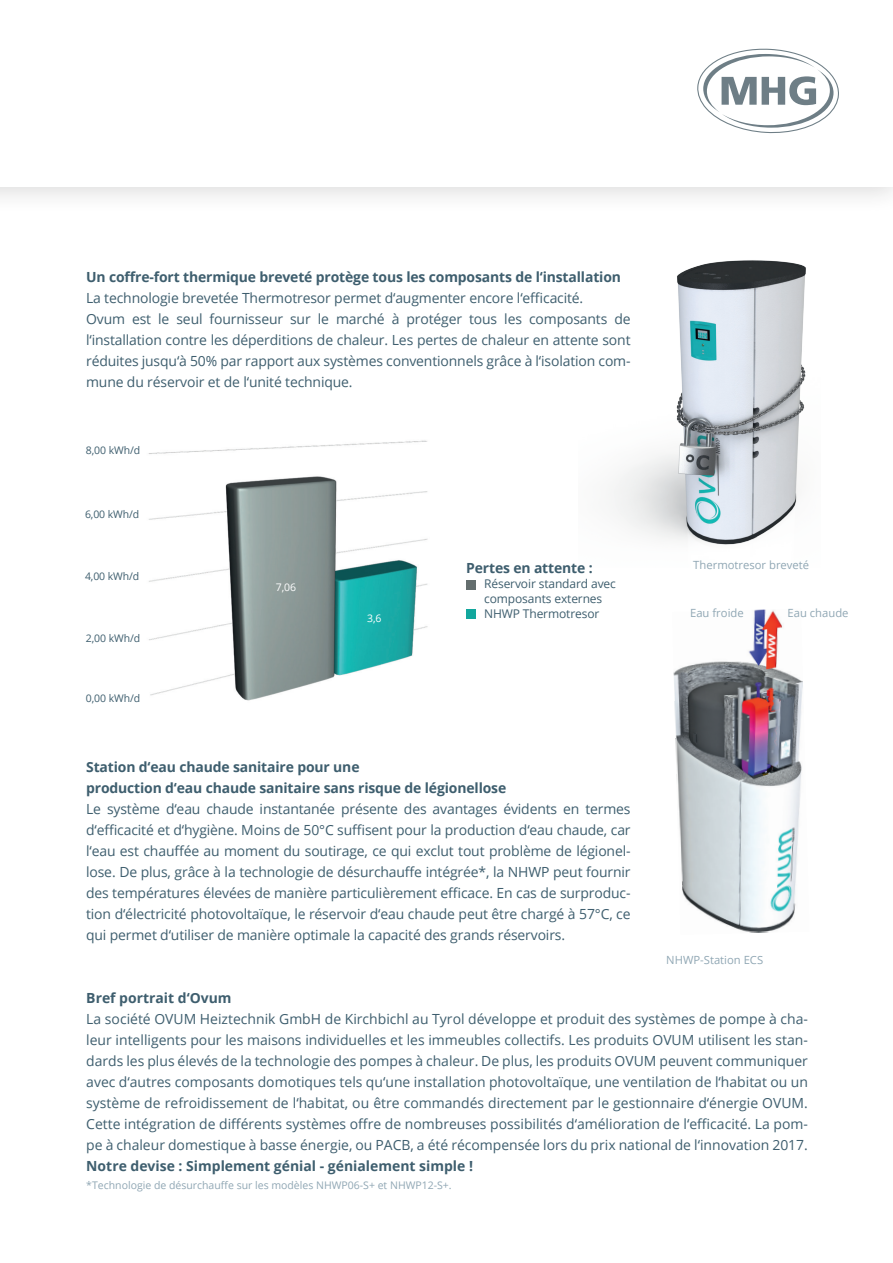
<style>
.page{position:relative;width:893px;height:1263px;background:#fff}
.page>*{position:absolute;margin:0;border:0;box-sizing:border-box;transform-origin:0 0}
.Fließtext{font:13.95px/21px "Open Sans";letter-spacing:-.01em;color:#3e5e6e;text-align:justify}
.Fließtext-2{font:700 13.95px "Open Sans";letter-spacing:-.01em;color:#3e5e6e}
.Fließtext-3{font:12px "Open Sans";letter-spacing:-.01em;color:#3e5e6e}
.Fließtext-4{font:11.25px "Open Sans";color:#90a7b4}
.Fließtext-5{font:10.5px "Open Sans";color:#90a7b4}
.Fließtext-6{font:10.5px "Open Sans";letter-spacing:-.01em;color:#3e5e6e}
.Fließtext-7{font:10.5px "Open Sans";color:#fff}
.s1{font-weight:700}
</style>
<div class="page">
<div style="left:0;top:0;width:893px;height:215px;background:#231f20;opacity:.17"></div>
<div style="left:0;top:0;width:893px;height:186px;background:#fff"></div>
<svg style="left:697px;top:49px;width:142px;height:84px"></svg>
<img style="left:611px;top:260px;width:195px;height:285px">
<img style="left:673px;top:609px;width:130px;height:324px">
<img style="left:148px;top:440px;width:280px;height:261px">
<div style="left:466px;top:580px;width:10px;height:10px;background:#646e6e"></div>
<div style="left:466px;top:609px;width:10px;height:9px;background:#12a79d"></div>
<p class="Fließtext-2" style="left:86px;top:267px;width:536px">Un coffre-fort thermique breveté protège tous les composants de l‘installation</p>
<p class="Fließtext" style="left:86px;top:287px;width:499px">La technologie brevetée Thermotresor permet d‘augmenter encore l‘efficacité.</p>
<p class="Fließtext" style="left:86px;top:308px;width:546px">Ovum est le seul fournisseur sur le marché à protéger tous les composants de l‘installation contre les déperditions de chaleur. Les pertes de chaleur en attente sont réduites jusqu‘à 50% par rapport aux systèmes conventionnels grâce à l‘isolation com&shy;mune du réservoir et de l‘unité technique.</p>
<p class="Fließtext-6" style="left:86px;top:443px;width:56px">8,00 kWh/d</p>
<p class="Fließtext-6" style="left:85px;top:507px;width:56px">6,00 kWh/d</p>
<p class="Fließtext-6" style="left:85px;top:569px;width:56px">4,00 kWh/d</p>
<p class="Fließtext-6" style="left:86px;top:631px;width:56px">2,00 kWh/d</p>
<p class="Fließtext-6" style="left:86px;top:691px;width:56px">0,00 kWh/d</p>
<p class="Fließtext-7" style="left:276px;top:580px;width:22px">7,06</p>
<p class="Fließtext-7" style="left:367px;top:611px;width:16px">3,6</p>
<p class="Fließtext-2" style="left:466px;top:558px;width:128px">Pertes en attente :</p>
<p class="Fließtext-3" style="left:484px;top:576px;width:133px">Réservoir standard avec</p>
<p class="Fließtext-3" style="left:484px;top:591px;width:120px">composants externes</p>
<p class="Fließtext-3" style="left:484px;top:606px;width:117px">NHWP Thermotresor</p>
<p class="Fließtext-2" style="left:86px;top:757px;width:275px">Station d‘eau chaude sanitaire pour une</p>
<p class="Fließtext-2" style="left:86px;top:778px;width:422px">production d‘eau chaude sanitaire sans risque de légionellose</p>
<p class="Fließtext" style="left:86px;top:798px;width:546px">Le système d‘eau chaude instantanée présente des avantages évidents en termes d‘efficacité et d‘hygiène. Moins de 50°C suffisent pour la production d‘eau chaude, car l‘eau est chauffée au moment du soutirage, ce qui exclut tout problème de légionel&shy;lose. De plus, grâce à la technologie de désurchauffe intégrée*, la NHWP peut fournir des températures élevées de manière particulièrement efficace. En cas de surproduc&shy;tion d‘électricité photovoltaïque, le réservoir d‘eau chaude peut être chargé à 57°C, ce qui permet d‘utiliser de manière optimale la capacité des grands réservoirs.</p>
<p class="Fließtext-4" style="left:693px;top:557px;width:117px">Thermotresor breveté</p>
<p class="Fließtext-4" style="left:690px;top:605px;width:55px">Eau froide</p>
<p class="Fließtext-4" style="left:788px;top:605px;width:62px">Eau chaude</p>
<p class="Fließtext-4" style="left:666px;top:952px;width:98px">NHWP-Station ECS</p>
<p class="Fließtext-2" style="left:86px;top:988px;width:147px">Bref portrait d‘Ovum</p>
<p class="Fließtext" style="left:86px;top:1008px;width:723px">La société OVUM Heiztechnik GmbH de Kirchbichl au Tyrol développe et produit des systèmes de pompe à cha&shy;leur intelligents pour les maisons individuelles et les immeubles collectifs. Les produits OVUM utilisent les stan&shy;dards les plus élevés de la technologie des pompes à chaleur. De plus, les produits OVUM peuvent communiquer avec d‘autres composants domotiques tels qu‘une installation photovoltaïque, une ventilation de l‘habitat ou un système de refroidissement de l‘habitat, ou être commandés directement par le gestionnaire d‘énergie OVUM.<br>Cette intégration de différents systèmes offre de nombreuses possibilités d‘amélioration de l‘efficacité. La pom&shy;pe à chaleur domestique à basse énergie, ou PACB, a été récompensée lors du prix national de l‘innovation 2017.<br><span class="s1">Notre devise : Simplement génial - génialement simple !</span></p>
<p class="Fließtext-5" style="left:86px;top:1178px;width:367px">*Technologie de désurchauffe sur les modèles NHWP06-S+ et NHWP12-S+.</p>
</div>
